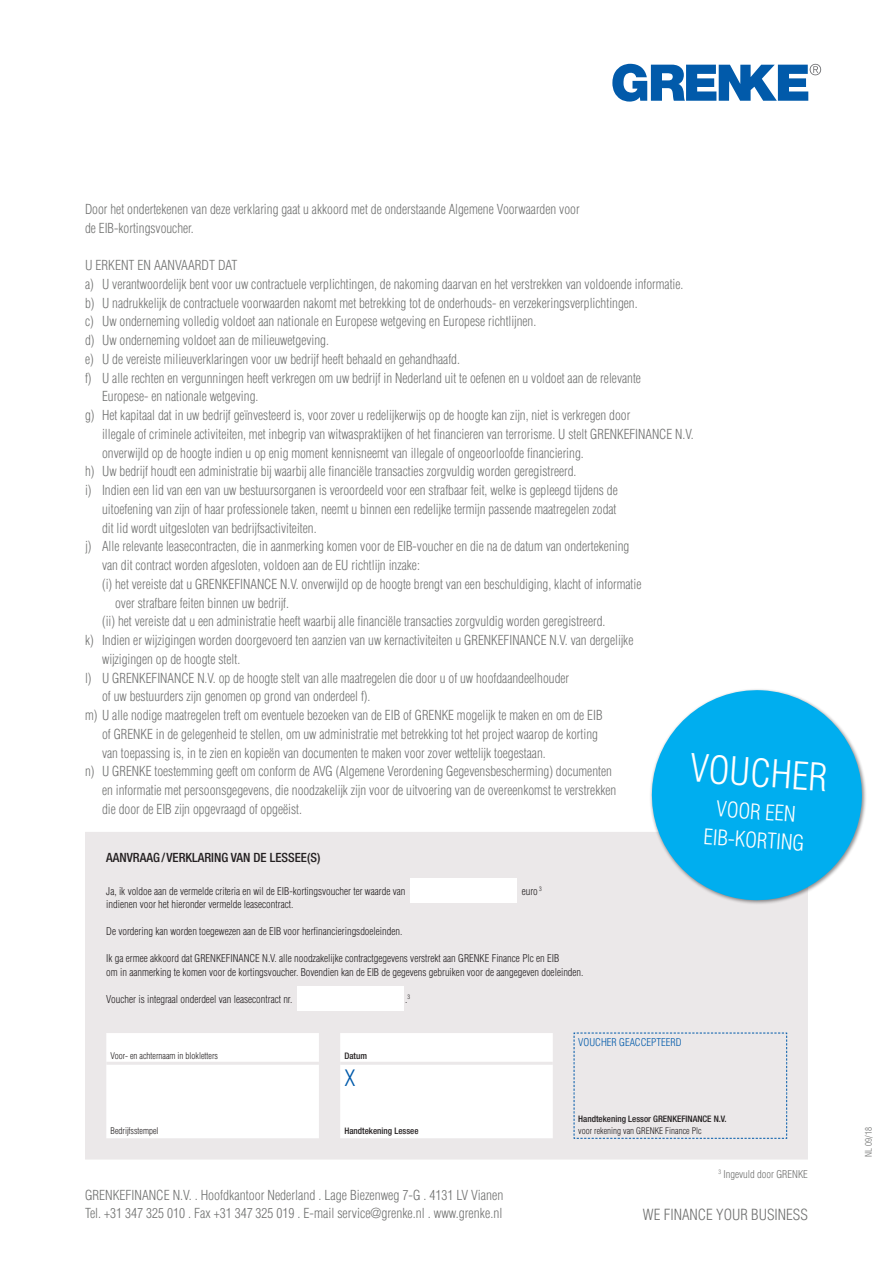
<style>
.page{position:relative;width:893px;height:1263px;background:#fff}
.page>*{position:absolute;margin:0;border:0;box-sizing:border-box;transform-origin:0 0}
.t1{font:300 condensed 37.5px "Helvetica LT Pro";color:#fff}
.t2{font:300 condensed 22.05px "Helvetica LT Pro";color:#015aaa}
.t3{font:300 condensed 21px/28.5px "Helvetica LT Pro";color:#fff;text-align:center}
.t4{font:300 condensed 15px "Helvetica LT Pro";color:#717271}
.GLB__Copy{font:300 condensed 13.5px/18.8px "Helvetica LT Pro";color:#717271}
.t5{font:500 condensed 12.75px "Helvetica Neue LT Pro";color:#231f20}
.t6{font:300 condensed 10.5px/13.5px "Helvetica LT Pro";color:#231f20}
.t7{font:300 condensed 10.5px "Helvetica LT Pro";color:#015aaa}
.GLB__Fußnote{font:300 condensed 10.5px "Helvetica LT Pro";color:#717271}
.t8{font:500 condensed 9px/12px "Helvetica Neue LT Pro";color:#231f20}
.t9{font:300 condensed 9px "Helvetica LT Pro";color:#231f20}
.t10{font:300 condensed 9px "Helvetica LT Pro";color:#717271}
.s1{font-family:"Helvetica LT Pro";font-weight:300}
</style>
<div class="page">
<svg style="left:85px;top:832px;width:723px;height:327px;fill:#ebe8e9"></svg>
<hr style="left:106px;top:1062px;width:213px;height:3px;background:#ebe8e9">
<hr style="left:340px;top:1062px;width:213px;height:3px;background:#ebe8e9">
<div style="left:573px;top:1032px;width:214px;height:107px;background:#ebe8e9"></div>
<div style="left:410px;top:878px;width:107px;height:25px;background:#fff"></div>
<div style="left:297px;top:986px;width:107px;height:25px;background:#fff"></div>
<svg style="left:649px;top:689px;width:216px;height:214px;fill:#00aeef"></svg>
<svg style="left:612px;top:64px;width:209px;height:38px"></svg>
<p class="GLB__Copy" style="left:85px;top:199px;width:496px">Door het ondertekenen van deze verklaring gaat u akkoord met de onderstaande Algemene Voorwaarden voor de EIB-kortingsvoucher.</p>
<p class="GLB__Copy" style="left:85px;top:256px;width:154px">U ERKENT EN AANVAARDT DAT</p>
<p class="GLB__Copy" style="left:85px;top:274px;width:600px">a) U verantwoordelijk bent voor uw contractuele verplichtingen, de nakoming daarvan en het verstrekken van voldoende informatie.</p>
<p class="GLB__Copy" style="left:85px;top:293px;width:554px">b) U nadrukkelijk de contractuele voorwaarden nakomt met betrekking tot de onderhouds- en verzekeringsverplichtingen.</p>
<p class="GLB__Copy" style="left:85px;top:312px;width:453px">c) Uw onderneming volledig voldoet aan nationale en Europese wetgeving en Europese richtlijnen.</p>
<p class="GLB__Copy" style="left:85px;top:331px;width:245px">d) Uw onderneming voldoet aan de milieuwetgeving.</p>
<p class="GLB__Copy" style="left:85px;top:349px;width:376px">e) U de vereiste milieuverklaringen voor uw bedrijf heeft behaald en gehandhaafd.</p>
<p class="GLB__Copy" style="left:85px;top:368px;width:557px">f) U alle rechten en vergunningen heeft verkregen om uw bedrijf in Nederland uit te oefenen en u voldoet aan de relevante</p>
<p class="GLB__Copy" style="left:102px;top:387px;width:158px">Europese- en nationale wetgeving.</p>
<p class="GLB__Copy" style="left:102px;top:406px;width:593px;text-indent:-17px">g) Het kapitaal dat in uw bedrijf geïnvesteerd is, voor zover u redelijkerwijs op de hoogte kan zijn, niet is verkregen door<br>illegale of criminele activiteiten, met inbegrip van witwaspraktijken of het financieren van terrorisme. U stelt GRENKEFINANCE N.V. onverwijld op de hoogte indien u op enig moment kennisneemt van illegale of ongeoorloofde financiering.</p>
<p class="GLB__Copy" style="left:85px;top:462px;width:493px">h) Uw bedrijf houdt een administratie bij waarbij alle financiële transacties zorgvuldig worden geregistreerd.</p>
<p class="GLB__Copy" style="left:85px;top:481px;width:534px">i) Indien een lid van een van uw bestuursorganen is veroordeeld voor een strafbaar feit, welke is gepleegd tijdens de</p>
<p class="GLB__Copy" style="left:102px;top:499px;width:516px">uitoefening van zijn of haar professionele taken, neemt u binnen een redelijke termijn passende maatregelen zodat</p>
<p class="GLB__Copy" style="left:102px;top:518px;width:216px">dit lid wordt uitgesloten van bedrijfsactiviteiten.</p>
<p class="GLB__Copy" style="left:102px;top:537px;width:529px;text-indent:-17px">j) Alle relevante leasecontracten, die in aanmerking komen voor de EIB-voucher en die na de datum van ondertekening van dit contract worden afgesloten, voldoen aan de EU richtlijn inzake:</p>
<p class="GLB__Copy" style="left:115px;top:574px;width:528px;text-indent:-13px">(i) het vereiste dat u GRENKEFINANCE N.V. onverwijld op de hoogte brengt van een beschuldiging, klacht of informatie over strafbare feiten binnen uw bedrijf.</p>
<p class="GLB__Copy" style="left:102px;top:612px;width:505px">(ii) het vereiste dat u een administratie heeft waarbij alle financiële transacties zorgvuldig worden geregistreerd.</p>
<p class="GLB__Copy" style="left:85px;top:631px;width:550px">k) Indien er wijzigingen worden doorgevoerd ten aanzien van uw kernactiviteiten u GRENKEFINANCE N.V. van dergelijke</p>
<p class="GLB__Copy" style="left:102px;top:649px;width:140px">wijzigingen op de hoogte stelt.</p>
<p class="GLB__Copy" style="left:102px;top:668px;width:469px;text-indent:-17px">l) U GRENKEFINANCE N.V. op de hoogte stelt van alle maatregelen die door u of uw hoofdaandeelhouder of uw bestuurders zijn genomen op grond van onderdeel f).</p>
<p class="GLB__Copy" style="left:102px;top:706px;width:502px;text-indent:-17px">m) U alle nodige maatregelen treft om eventuele bezoeken van de EIB of GRENKE mogelijk te maken en om de EIB of GRENKE in de gelegenheid te stellen, om uw administratie met betrekking tot het project waarop de korting van toepassing is, in te zien en kopieën van documenten te maken voor zover wettelijk toegestaan.</p>
<p class="GLB__Copy" style="left:102px;top:762px;width:516px;text-indent:-17px">n) U GRENKE toestemming geeft om conform de AVG (Algemene Verordening Gegevensbescherming) documenten en informatie met persoonsgegevens, die noodzakelijk zijn voor de uitvoering van de overeenkomst te verstrekken die door de EIB zijn opgevraagd of opgeëist.</p>
<p class="t1" style="left:692px;top:744px;width:139px;rotate:4deg">VOUCHER</p>
<p class="t3" style="left:707px;top:793px;width:103px;rotate:4deg">VOOR EEN<br>EIB-KORTING</p>
<p class="t5" style="left:106px;top:850px;width:215px">AANVRAAG/VERKLARING VAN DE LESSEE(S)</p>
<p class="t6" style="left:106px;top:884px;width:301px">Ja, ik voldoe aan de vermelde criteria en wil de EIB-kortingsvoucher ter waarde van</p>
<p class="t6" style="left:522px;top:884px;width:22px">euro <sup>3</sup></p>
<p class="t6" style="left:106px;top:897px;width:189px">indienen voor het hieronder vermelde leasecontract.</p>
<p class="t6" style="left:106px;top:924px;width:298px">De vordering kan worden toegewezen aan de EIB voor herfinancieringsdoeleinden.</p>
<p class="t6" style="left:106px;top:951px;width:479px">Ik ga ermee akkoord dat GRENKEFINANCE N.V. alle noodzakelijke contractgegevens verstrekt aan GRENKE Finance Plc en EIB<br>om in aanmerking te komen voor de kortingsvoucher. Bovendien kan de EIB de gegevens gebruiken voor de aangegeven doeleinden.</p>
<p class="t6" style="left:106px;top:992px;width:188px">Voucher is integraal onderdeel van leasecontract nr.</p>
<p class="t6" style="left:405px;top:992px;width:6px">.<sup>3</sup></p>
<p class="t9" style="left:111px;top:1050px;width:109px">Voor- en achternaam in blokletters</p>
<p class="t8" style="left:344px;top:1050px;width:24px">Datum</p>
<p class="t9" style="left:111px;top:1125px;width:50px">Bedrijfsstempel</p>
<p class="t2" style="left:344px;top:1064px;width:13px">X</p>
<p class="t8" style="left:344px;top:1125px;width:76px">Handtekening Lessee</p>
<p class="GLB__Copy" style="left:85px;top:1185px;width:420px">GRENKEFINANCE N.V. . Hoofdkantoor Nederland . Lage Biezenweg 7-G . 4131 LV Vianen<br>Tel. +31 347 325 010 . Fax +31 347 325 019 . E-mail service@grenke.nl . www.grenke.nl</p>
<p class="t7" style="left:578px;top:1035px;width:105px">VOUCHER GEACCEPTEERD</p>
<p class="t8" style="left:578px;top:1113px;width:150px">Handtekening Lessor GRENKEFINANCE N.V. <span class="s1">voor rekening van GRENKE Finance Plc</span></p>
<p class="GLB__Fußnote" style="left:718px;top:1167px;width:91px"><sup>3</sup> Ingevuld door GRENKE</p>
<p class="t4" style="left:643px;top:1205px;width:167px">WE FINANCE YOUR BUSINESS</p>
<p class="t10" style="left:863px;top:1157px;width:31px;rotate:-90deg">NL 09/18</p>
</div>
